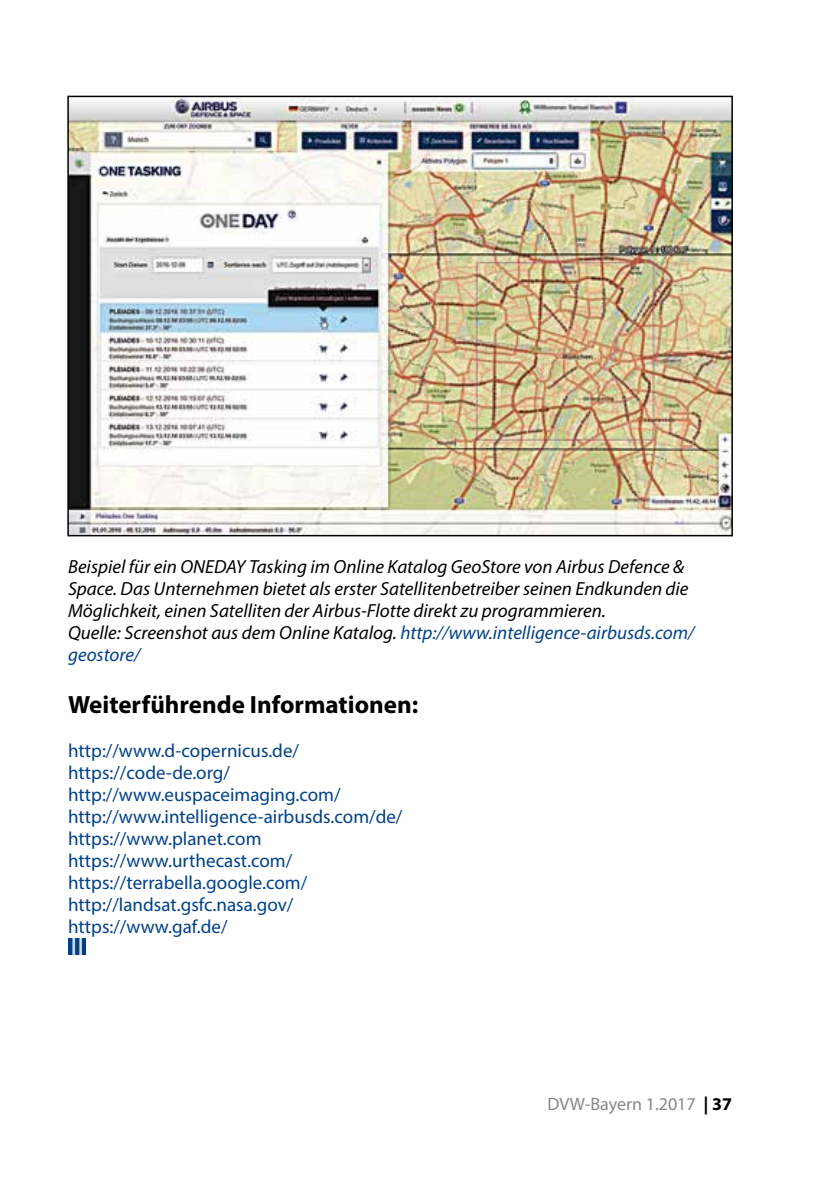
<style>
.page{position:relative;width:840px;height:1191px;background:#fff}
.page>*{position:absolute;margin:0;border:0;box-sizing:border-box;transform-origin:0 0}
.t1{font:700 25px "Myriad Pro";color:#000}
.t2{font:italic 19px/22px "Myriad Pro";color:#000}
.t3{font:19px/22px "Myriad Pro";color:#004188}
.t4{font:18px "Myriad Pro";color:#868786}
.s1{color:#004188}
.s2{font-weight:700;color:#000}
</style>
<div class="page">
<img style="left:68px;top:938px;width:18px;height:16px">
<img style="left:70px;top:99px;width:659px;height:434px">
<div style="left:67px;top:96px;width:665px;height:440px;border:2px solid #000"></div>
<p class="t2" style="left:68px;top:555px;width:627px">Beispiel für ein ONEDAY Tasking im Online Katalog GeoStore von Airbus Defence &amp; Space. Das Unternehmen bietet als erster Satellitenbetreiber seinen Endkunden die Möglichkeit, einen Satelliten der Airbus-Flotte direkt zu programmieren.<br>Quelle: Screenshot aus dem Online Katalog. <span class="s1">http://www.intelligence-airbusds.com/ geostore/</span></p>
<h1 class="t1" style="left:68px;top:688px;width:351px">Weiterführende Informationen:</h1>
<p class="t3" style="left:68px;top:739px;width:336px">http://www.d-copernicus.de/ https://code-de.org/ http://www.euspaceimaging.com/ http://www.intelligence-airbusds.com/de/ https://www.planet.com https://www.urthecast.com/ https://terrabella.google.com/ http://landsat.gsfc.nasa.gov/ https://www.gaf.de/</p>
<p class="t4" style="left:547px;top:1093px;width:186px">DVW-Bayern 1.2017 <span class="s2">| 37</span></p>
</div>
